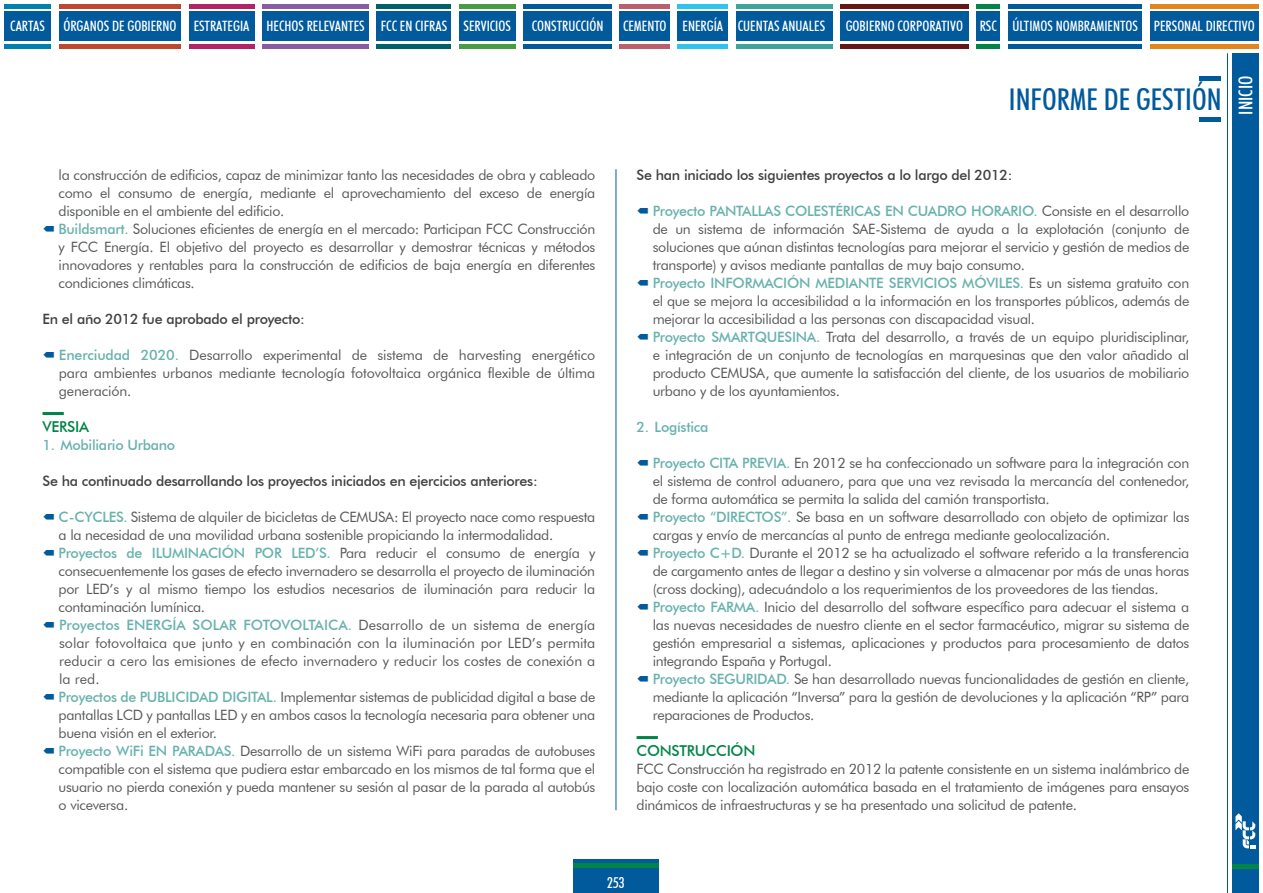
<style>
.page{position:relative;width:1263px;height:893px;background:#fff}
.page>*{position:absolute;margin:0;border:0;box-sizing:border-box;transform-origin:0 0}
.t1{font:500 condensed 30px "Futura BT";color:#005a9c}
.t2{font:500 condensed 19.05px "Futura BT";color:#fff}
.t3{font:500 15px "Futura BT";letter-spacing:-.02em;color:#008448}
.t4{font:500 condensed 15px "Futura BT";color:#fff}
.t5{font:14.25px/18px "Futura BT";letter-spacing:-.02em;color:#58595b}
.t6{font:500 condensed 14.25px "Futura BT";color:#fff}
.t7{font:500 14.25px "Futura BT";letter-spacing:-.02em;color:#414042}
.t8{font:500 14.25px "Futura BT";letter-spacing:-.02em;color:#68b2ad}
.s1{font-weight:500;color:#68b2ad}
</style>
<div class="page">
<hr style="left:1199px;top:77px;width:21px;height:4px;background:#005a9c">
<hr style="left:1199px;top:117px;width:21px;height:4px;background:#005a9c">
<hr style="left:43px;top:412px;width:21px;height:3px;background:#008448">
<hr style="left:637px;top:736px;width:21px;height:3px;background:#008448">
<hr style="left:616px;top:169px;width:1px;height:641px;background:#005a9c">
<div style="left:573px;top:868px;width:85px;height:25px;background:#005a9c"></div>
<div style="left:573px;top:859px;width:85px;height:5px;background:#005a9c"></div>
<hr style="left:573px;top:864px;width:85px;height:4px;background:#008448">
<div style="left:4px;top:12px;width:47px;height:29px;background:#005a9c"></div>
<div style="left:4px;top:4px;width:47px;height:5px;background:#0080b0"></div>
<hr style="left:4px;top:45px;width:47px;height:4px;background:#0080b0">
<div style="left:59px;top:12px;width:122px;height:29px;background:#005a9c"></div>
<div style="left:59px;top:4px;width:122px;height:5px;background:#be482f"></div>
<hr style="left:59px;top:45px;width:122px;height:4px;background:#be482f">
<div style="left:189px;top:12px;width:65px;height:29px;background:#005a9c"></div>
<div style="left:189px;top:4px;width:65px;height:5px;background:#b12568"></div>
<hr style="left:189px;top:45px;width:65px;height:4px;background:#b12568">
<div style="left:262px;top:12px;width:107px;height:29px;background:#005a9c"></div>
<div style="left:262px;top:4px;width:107px;height:5px;background:#8a5ba5"></div>
<hr style="left:262px;top:45px;width:107px;height:4px;background:#8a5ba5">
<div style="left:377px;top:12px;width:74px;height:29px;background:#005a9c"></div>
<div style="left:377px;top:4px;width:74px;height:5px;background:#00616b"></div>
<hr style="left:377px;top:45px;width:74px;height:4px;background:#00616b">
<div style="left:524px;top:12px;width:88px;height:29px;background:#005a9c"></div>
<div style="left:524px;top:4px;width:88px;height:5px;background:#005a9c"></div>
<hr style="left:524px;top:45px;width:88px;height:4px;background:#005a9c">
<div style="left:620px;top:12px;width:50px;height:29px;background:#005a9c"></div>
<div style="left:620px;top:4px;width:50px;height:5px;background:#b95f6e"></div>
<hr style="left:620px;top:45px;width:50px;height:4px;background:#b95f6e">
<div style="left:678px;top:12px;width:50px;height:29px;background:#005a9c"></div>
<div style="left:678px;top:4px;width:50px;height:5px;background:#2fc4ee"></div>
<hr style="left:678px;top:45px;width:50px;height:4px;background:#2fc4ee">
<div style="left:736px;top:12px;width:96px;height:29px;background:#005a9c"></div>
<div style="left:736px;top:4px;width:96px;height:5px;background:#3fa39d"></div>
<hr style="left:736px;top:45px;width:96px;height:4px;background:#3fa39d">
<div style="left:840px;top:12px;width:128px;height:29px;background:#005a9c"></div>
<div style="left:840px;top:4px;width:128px;height:5px;background:#671618"></div>
<hr style="left:840px;top:45px;width:128px;height:4px;background:#671618">
<div style="left:976px;top:12px;width:24px;height:29px;background:#005a9c"></div>
<div style="left:976px;top:4px;width:24px;height:5px;background:#008448"></div>
<hr style="left:976px;top:45px;width:24px;height:4px;background:#008448">
<div style="left:1150px;top:12px;width:109px;height:29px;background:#005a9c"></div>
<div style="left:1150px;top:4px;width:109px;height:5px;background:#e0861b"></div>
<hr style="left:1150px;top:45px;width:109px;height:4px;background:#e0861b">
<div style="left:1008px;top:12px;width:134px;height:29px;background:#005a9c"></div>
<div style="left:1008px;top:4px;width:134px;height:5px;background:#005a9c"></div>
<hr style="left:1008px;top:45px;width:134px;height:4px;background:#005a9c">
<div style="left:459px;top:12px;width:57px;height:29px;background:#005a9c"></div>
<div style="left:459px;top:4px;width:57px;height:5px;background:#489c42"></div>
<hr style="left:459px;top:45px;width:57px;height:4px;background:#489c42">
<hr style="left:1227px;top:53px;width:1px;height:840px;background:#005a9c">
<div style="left:1232px;top:53px;width:27px;height:807px;background:#005a9c"></div>
<div style="left:1232px;top:867px;width:27px;height:26px;background:#005a9c"></div>
<hr style="left:1232px;top:860px;width:27px;height:4px;background:#005a9c">
<hr style="left:1232px;top:864px;width:27px;height:4px;background:#008448">
<svg style="left:1235px;top:813px;width:20px;height:35px"></svg>
<p class="t6" style="left:10px;top:18px;width:35px">CARTAS</p>
<p class="t6" style="left:63px;top:18px;width:297px">ÓRGANOS DE GOBIERNO ESTRATEGIA HECH OS RELEVANTES</p>
<p class="t6" style="left:381px;top:18px;width:132px">FCC EN CIFRAS SERVICI OS</p>
<p class="t6" style="left:532px;top:18px;width:73px">CONSTRUCCIÓN</p>
<p class="t6" style="left:623px;top:18px;width:96px">CEMENTO ENERGÍA</p>
<p class="t6" style="left:738px;top:18px;width:89px">CUENTAS ANUALES</p>
<p class="t6" style="left:846px;top:18px;width:225px">GOBIERNO CORPORATIVO RSC ÚLTIMOS NOMBRAM</p>
<p class="t6" style="left:1104px;top:18px;width:23px">IENTOS</p>
<p class="t6" style="left:1154px;top:18px;width:102px">PE RSONAL DIRECTIVO</p>
<p class="t5" style="left:59px;top:166px;width:538px">la construcción de edificios, capaz de minimizar tanto las necesidades de obra y cableado como el consumo de energía, mediante el aprovechamiento del exceso de energía disponible en el ambiente del edificio.<br><span class="s1">Buildsmart.</span> Soluciones eficientes de energía en el mercado: Participan FCC Construcción y FCC Energía. El objetivo del proyecto es desarrollar y demostrar técnicas y métodos innovadores y rentables para la construcción de edificios de baja energía en diferentes condiciones climáticas.</p>
<p class="t7" style="left:43px;top:310px;width:264px">En el año 2012 fue aprobado el proyecto:</p>
<p class="t5" style="left:59px;top:346px;width:538px;text-align:justify"><span class="s1">Enerciudad 2020.</span> Desarrollo experimental de sistema de harvesting energético para ambientes urbanos mediante tecnología fotovoltaica orgánica flexible de última generación.</p>
<p class="t3" style="left:43px;top:418px;width:48px">VERSIA</p>
<p class="t8" style="left:43px;top:436px;width:134px">1. Mobiliario Urbano</p>
<p class="t7" style="left:43px;top:472px;width:497px">Se ha continuado desarrollando los proyectos iniciados en ejercicios anteriores:</p>
<p class="t5" style="left:59px;top:508px;width:538px"><span class="s1">C-CYCLES.</span> Sistema de alquiler de bicicletas de CEMUSA: El proyecto nace como respuesta a la necesidad de una movilidad urbana sostenible propiciando la intermodalidad.<br><span class="s1">Proyectos de ILUMINACIÓN POR LED’S.</span> Para reducir el consumo de energía y consecuentemente los gases de efecto invernadero se desarrolla el proyecto de iluminación por LED’s y al mismo tiempo los estudios necesarios de iluminación para reducir la contaminación lumínica.<br><span class="s1">Proyectos ENERGÍA SOLAR FOTOVOLTAICA.</span> Desarrollo de un sistema de energía solar fotovoltaica que junto y en combinación con la iluminación por LED’s permita reducir a cero las emisiones de efecto invernadero y reducir los costes de conexión a la red.<br><span class="s1">Proyectos de PUBLICIDAD DIGITAL.</span> Implementar sistemas de publicidad digital a base de pantallas LCD y pantallas LED y en ambos casos la tecnología necesaria para obtener una buena visión en el exterior.<br><span class="s1">Proyecto WiFi EN PARADAS.</span> Desarrollo de un sistema WiFi para paradas de autobuses compatible con el sistema que pudiera estar embarcado en los mismos de tal forma que el usuario no pierda conexión y pueda mantener su sesión al pasar de la parada al autobús o viceversa.</p>
<h1 class="t1" style="left:1009px;top:81px;width:214px">INFORME DE GESTIÓN</h1>
<h2 class="t2" style="left:1234px;top:115px;width:39px;rotate:-90deg">INICIO</h2>
<p class="t7" style="left:637px;top:166px;width:377px">Se han iniciado los siguientes proyectos a lo largo del 2012:</p>
<p class="t5" style="left:653px;top:202px;width:538px"><span class="s1">Proyecto PANTALLAS COLESTÉRICAS EN CUADRO HORARIO.</span> Consiste en el desarrollo de un sistema de información SAE-Sistema de ayuda a la explotación (conjunto de soluciones que aúnan distintas tecnologías para mejorar el servicio y gestión de medios de transporte) y avisos mediante pantallas de muy bajo consumo.<br><span class="s1">Proyecto INFORMACIÓN MEDIANTE SERVICIOS MÓVILES.</span> Es un sistema gratuito con el que se mejora la accesibilidad a la información en los transportes públicos, además de mejorar la accesibilidad a las personas con discapacidad visual.<br><span class="s1">Proyecto SMARTQUESINA.</span> Trata del desarrollo, a través de un equipo pluridisciplinar, e integración de un conjunto de tecnologías en marquesinas que den valor añadido al producto CEMUSA, que aumente la satisfacción del cliente, de los usuarios de mobiliario urbano y de los ayuntamientos.</p>
<p class="t8" style="left:637px;top:418px;width:73px">2. Logística</p>
<p class="t5" style="left:653px;top:454px;width:538px"><span class="s1">Proyecto CITA PREVIA.</span> En 2012 se ha confeccionado un software para la integración con el sistema de control aduanero, para que una vez revisada la mercancía del contenedor, de forma automática se permita la salida del camión transportista.<br><span class="s1">Proyecto “DIRECTOS”.</span> Se basa en un software desarrollado con objeto de optimizar las cargas y envío de mercancías al punto de entrega mediante geolocalización.<br><span class="s1">Proyecto C+D.</span> Durante el 2012 se ha actualizado el software referido a la transferencia de cargamento antes de llegar a destino y sin volverse a almacenar por más de unas horas (cross docking), adecuándolo a los requerimientos de los proveedores de las tiendas.<br><span class="s1">Proyecto FARMA.</span> Inicio del desarrollo del software específico para adecuar el sistema a las nuevas necesidades de nuestro cliente en el sector farmacéutico, migrar su sistema de gestión empresarial a sistemas, aplicaciones y productos para procesamiento de datos integrando España y Portugal.<br><span class="s1">Proyecto SEGURIDAD.</span> Se han desarrollado nuevas funcionalidades de gestión en cliente, mediante la aplicación “Inversa” para la gestión de devoluciones y la aplicación “RP” para reparaciones de Productos.</p>
<p class="t3" style="left:637px;top:742px;width:120px">CONSTRUCCIÓN</p>
<p class="t5" style="left:637px;top:760px;width:554px;text-align:justify">FCC Construcción ha registrado en 2012 la patente consistente en un sistema inalámbrico de bajo coste con localización automática basada en el tratamiento de imágenes para ensayos dinámicos de infraestructuras y se ha presentado una solicitud de patente.</p>
<p class="t4" style="left:607px;top:873px;width:19px">253</p>
</div>
